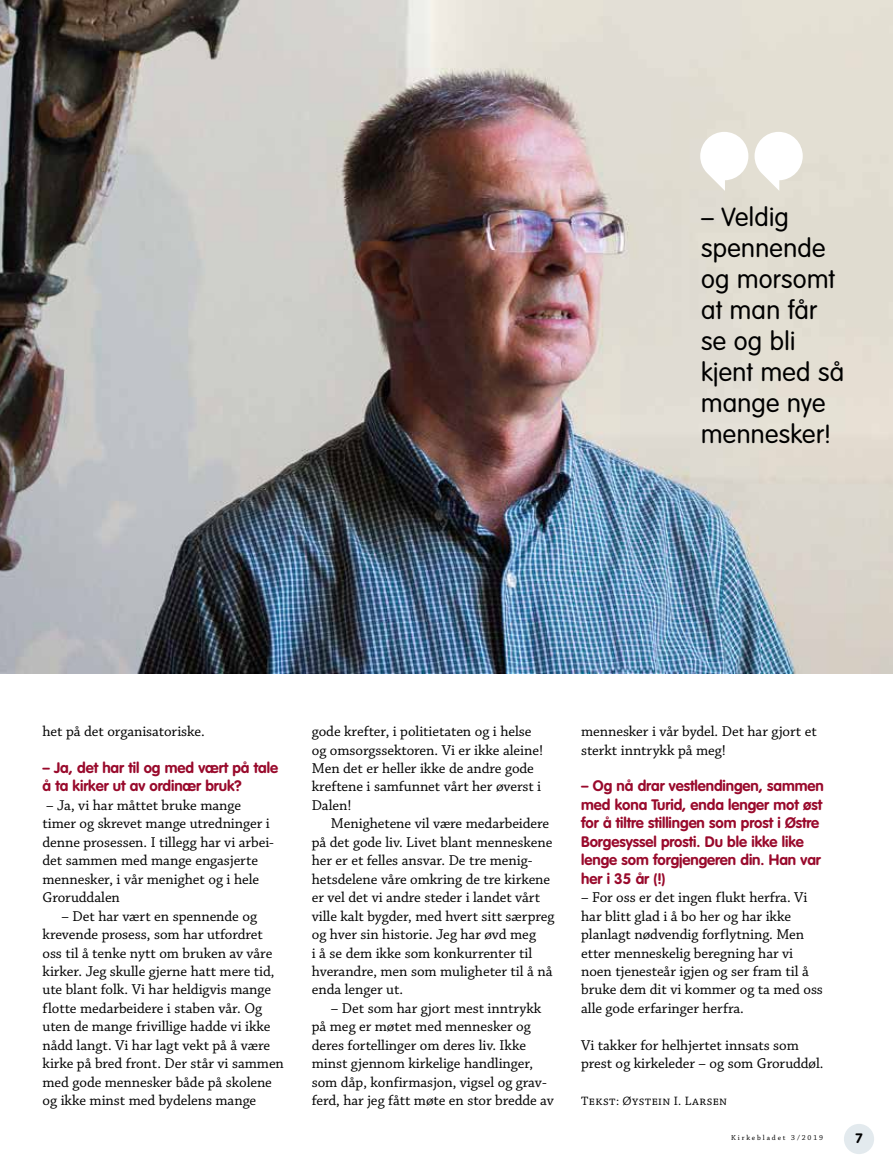
<style>
.page{position:relative;width:893px;height:1174px;background:#fff}
.page>*{position:absolute;margin:0;border:0;box-sizing:border-box;transform-origin:0 0}
.t1{font:300 25.8px/30.9px "VAG Rounded";letter-spacing:.01em;color:#000}
.t2{font:15px/18.5px "Chaparral Pro";letter-spacing:-.005em;color:#000}
.t3{font:700 15px/18.5px "VAG Rounded";letter-spacing:-.005em;color:#990a2c}
.t4{font:700 13.5px "VAG Rounded";color:#000}
.t5{font:12.75px "Chaparral Pro";letter-spacing:.03em;color:#000}
.t6{font:7.5px "Chaparral Pro";letter-spacing:.25em;color:#000}
</style>
<div class="page">
<img style="left:0;top:0;width:893px;height:673px">
<svg style="left:700px;top:132px;width:48px;height:59px"></svg>
<svg style="left:754px;top:132px;width:49px;height:59px"></svg>
<div style="left:844px;top:1123px;width:30px;height:31px;background:#e3eaee;border-radius:50%"></div>
<h1 class="t1" style="left:701px;top:202px;width:145px">– Veldig spennende og morsomt at man får se og bli kjent med så mange nye mennesker!</h1>
<p class="t2" style="left:43px;top:722px;width:164px">het på det organisatoriske.</p>
<p class="t3" style="left:43px;top:758px;width:237px">– Ja, det har til og med vært på tale å ta kirker ut av ordinær bruk?</p>
<p class="t2" style="left:43px;top:796px;width:233px">– Ja, vi har måttet bruke mange timer og skrevet mange utredninger i denne prosessen. I tillegg har vi arbei&shy;det sammen med mange engasjerte mennesker, i vår menighet og i hele<br>Groruddalen</p>
<p class="t2" style="left:43px;top:907px;width:243px;text-indent:19px">– Det har vært en spennende og krevende prosess, som har utfordret oss til å tenke nytt om bruken av våre kirker. Jeg skulle gjerne hatt mere tid, ute blant folk. Vi har heldigvis mange flotte medarbeidere i staben vår. Og uten de mange frivillige hadde vi ikke nådd langt. Vi har lagt vekt på å være kirke på bred front. Der står vi sammen med gode mennesker både på skolene og ikke minst med bydelens mange</p>
<p class="t2" style="left:312px;top:722px;width:233px">gode krefter, i politietaten og i helse og omsorgssektoren. Vi er ikke aleine!<br>Men det er heller ikke de andre gode kreftene i samfunnet vårt her øverst i<br>Dalen!</p>
<p class="t2" style="left:312px;top:815px;width:244px;text-indent:19px">Menighetene vil være medarbeidere på det gode liv. Livet blant menneskene her er et felles ansvar. De tre menig&shy;hetsdelene våre omkring de tre kirkene er vel det vi andre steder i landet vårt ville kalt bygder, med hvert sitt særpreg og hver sin historie. Jeg har øvd meg<br>i å se dem ikke som konkurrenter til hverandre, men som muligheter til å nå enda lenger ut.</p>
<p class="t2" style="left:312px;top:999px;width:244px;text-indent:19px">– Det som har gjort mest inntrykk på meg er møtet med mennesker og deres fortellinger om deres liv. Ikke minst gjennom kirkelige handlinger, som dåp, konfirmasjon, vigsel og grav&shy;ferd, har jeg fått møte en stor bredde av</p>
<p class="t2" style="left:581px;top:722px;width:237px">mennesker i vår bydel. Det har gjort et sterkt inntrykk på meg!</p>
<p class="t3" style="left:581px;top:777px;width:244px">– Og nå drar vestlendingen, sammen med kona Turid, enda lenger mot øst for å tiltre stillingen som prost i Østre<br>Borgesyssel prosti. Du ble ikke like lenge som forgjengeren din. Han var her i 35 år (!)</p>
<p class="t2" style="left:581px;top:888px;width:243px">– For oss er det ingen flukt herfra. Vi har blitt glad i å bo her og har ikke planlagt nødvendig forflytning. Men etter menneskelig beregning har vi noen tjenesteår igjen og ser fram til å bruke dem dit vi kommer og ta med oss alle gode erfaringer herfra.</p>
<p class="t2" style="left:581px;top:1036px;width:244px">Vi takker for helhjertet innsats som prest og kirkeleder – og som Groruddøl.</p>
<p class="t5" style="left:581px;top:1094px;width:148px">Tekst: Øystein I. Larsen</p>
<p class="t6" style="left:731px;top:1133px;width:94px">Kirkebladet 3/2019</p>
<p class="t4" style="left:855px;top:1130px;width:9px">7</p>
</div>
